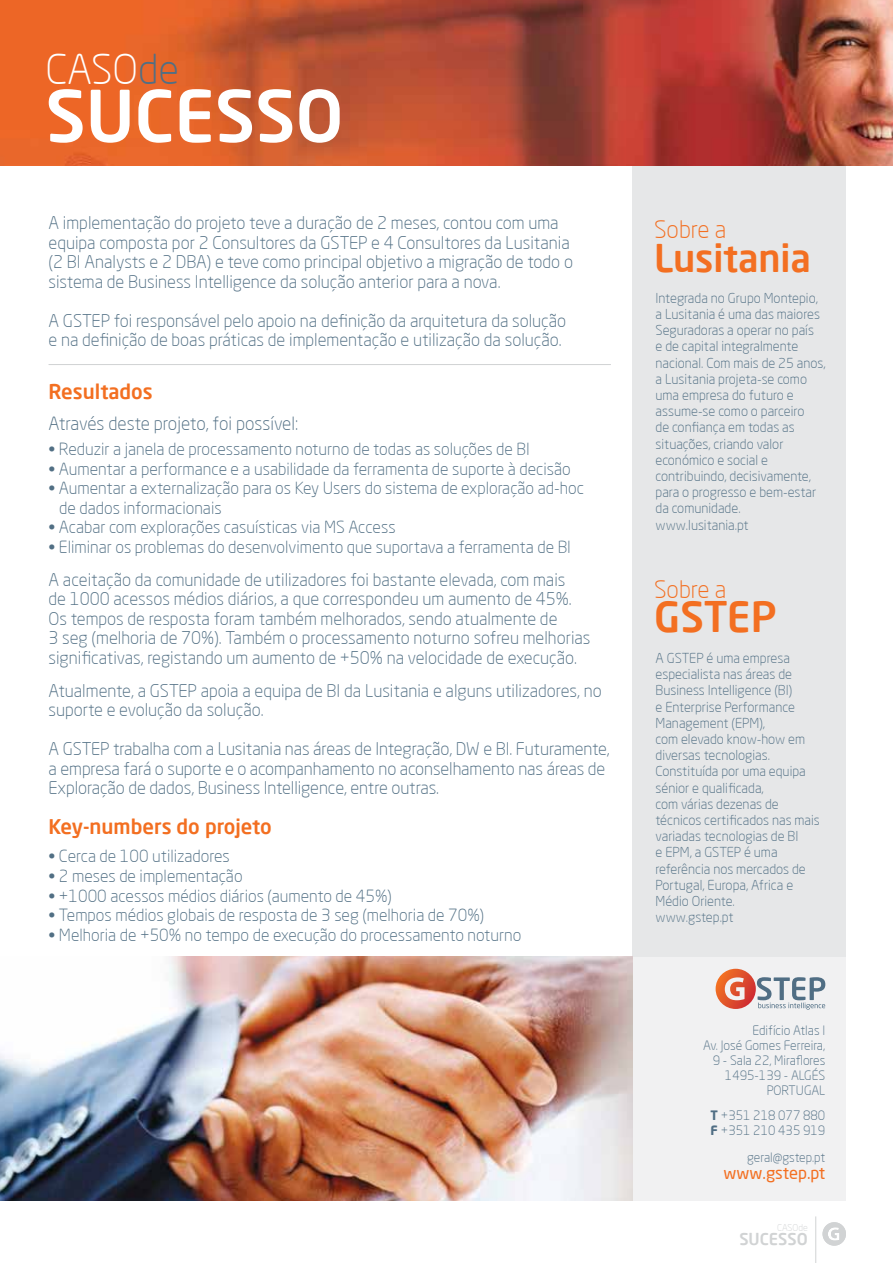
<style>
.page{position:relative;width:893px;height:1263px;background:#fff}
.page>*{position:absolute;margin:0;border:0;box-sizing:border-box;transform-origin:0 0}
.t1{font:500 70.65px "Neo Sans Pro";color:#fff}
.t2{font:500 41.4px "Neo Sans Pro";color:#f36f21}
.t3{font:300 40.5px "Neo Sans Pro";color:#fff}
.t4{font:500 37.5px "Neo Sans Pro";letter-spacing:-.005em;color:#f36f21}
.t5{font:300 23.7px "Neo Sans Pro";color:#f36f21}
.t6{font:500 20.25px "Neo Sans Pro";color:#f36f21}
.t7{font:300 18px "Neo Sans Pro";color:#516f84}
.t8{font:300 17.25px/19.5px "Neo Sans Pro";color:#516f84}
.t9{font:300 16.5px/19.5px "Neo Sans Pro";color:#516f84}
.t10{font:16.5px "Neo Sans Pro";color:#f36f21}
.t11{font:500 16.2px "Neo Sans Pro";color:#d1d3d4}
.t12{font:300 13.5px/16.2px "Neo Sans Pro";color:#516f84}
.t13{font:300 12.75px/15px "Neo Sans Pro";color:#516f84;text-align:right}
.t14{font:300 9.3px "Neo Sans Pro";color:#d1d3d4}
.s1{color:#516f84}
.s2{font-weight:700;color:#506e84}
</style>
<div class="page">
<div style="left:632px;top:0;width:213px;height:957px;background:#e6e7e8"></div>
<div style="left:632px;top:957px;width:213px;height:243px;background:#f1f1f2"></div>
<img style="left:0;top:957px;width:632px;height:243px">
<hr style="left:49px;top:364px;width:562px;height:1px;background:#d1d3d4">
<img style="left:0;top:0;width:893px;height:165px">
<svg style="left:822px;top:1222px;width:24px;height:24px"></svg>
<hr style="left:815px;top:1216px;width:1px;height:47px;background:#d1d3d4">
<svg style="left:716px;top:969px;width:109px;height:41px"></svg>
<h3 class="t3" style="left:46px;top:45px;width:135px">CASO<span class="s1">de</span></h3>
<h1 class="t1" style="left:46px;top:72px;width:299px">SUCESSO</h1>
<p class="t8" style="left:49px;top:213px;width:526px">A implementação do projeto teve a duração de 2 meses, contou com uma equipa composta por 2 Consultores da GSTEP e 4 Consultores da Lusitania (2 BI Analysts e 2 DBA) e teve como principal objetivo a migração de todo o sistema de Business Intelligence da solução anterior para a nova.</p>
<p class="t8" style="left:49px;top:310px;width:519px">A GSTEP foi responsável pelo apoio na definição da arquitetura da solução e na definição de boas práticas de implementação e utilização da solução.</p>
<p class="t6" style="left:49px;top:379px;width:106px">Resultados</p>
<p class="t7" style="left:49px;top:412px;width:251px">Através deste projeto, foi possível:</p>
<p class="t9" style="left:49px;top:439px;width:483px">• Reduzir a janela de processamento noturno de todas as soluções de BI</p>
<p class="t9" style="left:49px;top:458px;width:524px">• Aumentar a performance e a usabilidade da ferramenta de suporte à decisão</p>
<p class="t9" style="left:59px;top:478px;width:526px;text-indent:-11px">• Aumentar a externalização para os Key Users do sistema de exploração ad-hoc de dados informacionais</p>
<p class="t9" style="left:49px;top:517px;width:349px">• Acabar com explorações casuísticas via MS Access</p>
<p class="t9" style="left:49px;top:536px;width:524px">• Eliminar os problemas do desenvolvimento que suportava a ferramenta de BI</p>
<p class="t8" style="left:49px;top:569px;width:543px">A aceitação da comunidade de utilizadores foi bastante elevada, com mais<br>de 1000 acessos médios diários, a que correspondeu um aumento de 45%.<br>Os tempos de resposta foram também melhorados, sendo atualmente de<br>3 seg (melhoria de 70%). Também o processamento noturno sofreu melhorias significativas, registando um aumento de +50% na velocidade de execução.</p>
<p class="t8" style="left:49px;top:680px;width:555px">Atualmente, a GSTEP apoia a equipa de BI da Lusitania e alguns utilizadores, no suporte e evolução da solução.</p>
<p class="t8" style="left:49px;top:739px;width:563px">A GSTEP trabalha com a Lusitania nas áreas de Integração, DW e BI. Futuramente, a empresa fará o suporte e o acompanhamento no aconselhamento nas áreas de<br>Exploração de dados, Business Intelligence, entre outras.</p>
<p class="t6" style="left:49px;top:814px;width:225px">Key-numbers do projeto</p>
<p class="t9" style="left:49px;top:846px;width:183px">• Cerca de 100 utilizadores</p>
<p class="t9" style="left:49px;top:866px;width:196px">• 2 meses de implementação</p>
<p class="t9" style="left:49px;top:885px;width:345px">• +1000 acessos médios diários (aumento de 45%)</p>
<p class="t9" style="left:49px;top:905px;width:437px">• Tempos médios globais de resposta de 3 seg (melhoria de 70%)</p>
<p class="t9" style="left:49px;top:924px;width:474px">• Melhoria de +50% no tempo de execução do processamento noturno</p>
<h3 class="t5" style="left:654px;top:215px;width:74px">Sobre a</h3>
<h3 class="t4" style="left:654px;top:235px;width:158px">Lusitania</h3>
<p class="t12" style="left:655px;top:290px;width:172px">Integrada no Grupo Montepio, a Lusitania é uma das maiores<br>Seguradoras a operar no país<br>e de capital integralmente nacional. Com mais de 25 anos, a Lusitania projeta-se como uma empresa do futuro e assume-se como o parceiro<br>de confiança em todas as situações, criando valor económico e social e contribuindo, decisivamente, para o progresso e bem-estar da comunidade. www.lusitania.pt</p>
<h3 class="t5" style="left:654px;top:575px;width:74px">Sobre a</h3>
<h2 class="t2" style="left:654px;top:591px;width:124px">GSTEP</h2>
<p class="t12" style="left:655px;top:650px;width:166px">A GSTEP é uma empresa especialista nas áreas de<br>Business Intelligence (BI)<br>e Enterprise Performance<br>Management (EPM),<br>com elevado know-how em diversas tecnologias.<br>Constituída por uma equipa sénior e qualificada,<br>com várias dezenas de técnicos certificados nas mais variadas tecnologias de BI<br>e EPM, a GSTEP é uma referência nos mercados de<br>Portugal, Europa, Africa e<br>Médio Oriente.<br>www.gstep.pt</p>
<p class="t13" style="left:703px;top:1022px;width:124px">Edifício Atlas I<br>Av. José Gomes Ferreira,<br>9 - Sala 22, Miraflores<br>1495-139 - ALGÉS<br>PORTUGAL</p>
<p class="t13" style="left:710px;top:1108px;width:116px;text-align:left"><span class="s2">T</span> +351 218 077 880<br><span class="s2">F</span> +351 210 435 919</p>
<p class="t13" style="left:747px;top:1150px;width:80px">geral@gstep.pt</p>
<p class="t10" style="left:724px;top:1162px;width:103px">www.gstep.pt</p>
<p class="t14" style="left:777px;top:1222px;width:32px">CASOde</p>
<p class="t11" style="left:739px;top:1228px;width:70px">SUCESSO</p>
</div>
